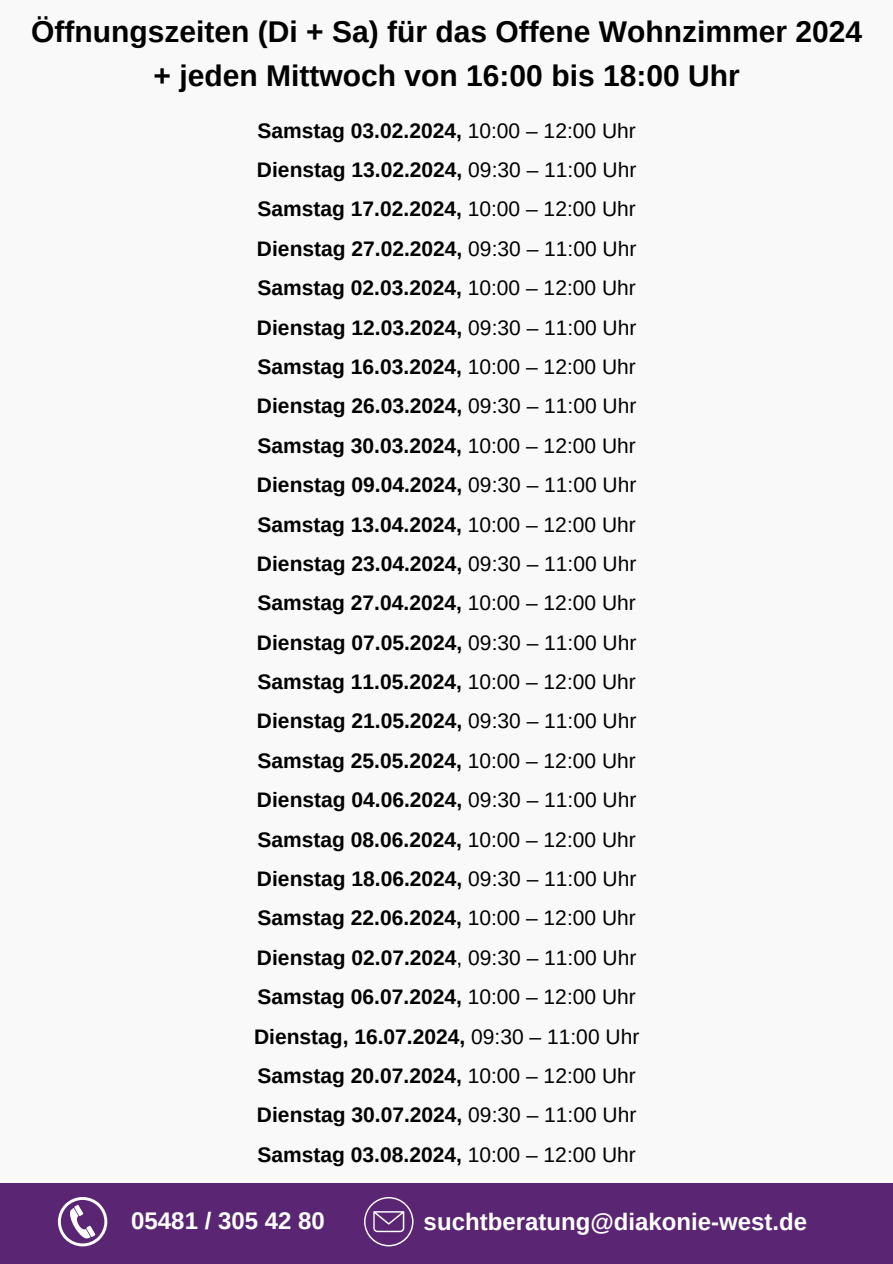
<style>
.page{position:relative;width:893px;height:1264px;background:#fff}
.page>*{position:absolute;margin:0;border:0;box-sizing:border-box;transform-origin:0 0}
.t1{font:700 30px/43.8px "Arimo";color:#000;text-align:center}
.t2{font:700 24px "Arimo";color:#fff}
.t3{font:700 21px "Arimo";color:#000}
.s1{font-weight:400}
</style>
<div class="page">
<div style="left:0;top:0;width:892px;height:1263px;background:#f9f9fa"></div>
<div style="left:0;top:1183px;width:892px;height:80px;background:#5a2572"></div>
<svg style="left:58px;top:1197px;width:49px;height:49px"></svg>
<svg style="left:364px;top:1197px;width:49px;height:49px"></svg>
<p class="t1" style="left:31px;top:9px;width:832px">Öffnungszeiten (Di + Sa) für das Offene Wohnzimmer 2024 + jeden Mittwoch von 16:00 bis 18:00 Uhr</p>
<h1 class="t3" style="left:257px;top:118px;width:380px">Samstag 03.02.2024, <span class="s1">10:00 – 12:00 Uhr</span></h1>
<p class="t3" style="left:257px;top:158px;width:381px">Dienstag 13.02.2024, <span class="s1">09:30 – 11:00 Uhr</span></p>
<p class="t3" style="left:257px;top:197px;width:380px">Samstag 17.02.2024, <span class="s1">10:00 – 12:00 Uhr</span></p>
<p class="t3" style="left:257px;top:237px;width:381px">Dienstag 27.02.2024, <span class="s1">09:30 – 11:00 Uhr</span></p>
<p class="t3" style="left:257px;top:276px;width:380px">Samstag 02.03.2024, <span class="s1">10:00 – 12:00 Uhr</span></p>
<p class="t3" style="left:257px;top:315px;width:381px">Dienstag 12.03.2024, <span class="s1">09:30 – 11:00 Uhr</span></p>
<p class="t3" style="left:257px;top:355px;width:380px">Samstag 16.03.2024, <span class="s1">10:00 – 12:00 Uhr</span></p>
<p class="t3" style="left:257px;top:394px;width:381px">Dienstag 26.03.2024, <span class="s1">09:30 – 11:00 Uhr</span></p>
<p class="t3" style="left:257px;top:433px;width:380px">Samstag 30.03.2024, <span class="s1">10:00 – 12:00 Uhr</span></p>
<p class="t3" style="left:257px;top:473px;width:381px">Dienstag 09.04.2024, <span class="s1">09:30 – 11:00 Uhr</span></p>
<p class="t3" style="left:257px;top:512px;width:380px">Samstag 13.04.2024, <span class="s1">10:00 – 12:00 Uhr</span></p>
<p class="t3" style="left:257px;top:552px;width:381px">Dienstag 23.04.2024, <span class="s1">09:30 – 11:00 Uhr</span></p>
<p class="t3" style="left:257px;top:591px;width:380px">Samstag 27.04.2024, <span class="s1">10:00 – 12:00 Uhr</span></p>
<p class="t3" style="left:257px;top:630px;width:381px">Dienstag 07.05.2024, <span class="s1">09:30 – 11:00 Uhr</span></p>
<p class="t3" style="left:257px;top:670px;width:380px">Samstag 11.05.2024, <span class="s1">10:00 – 12:00 Uhr</span></p>
<p class="t3" style="left:257px;top:709px;width:381px">Dienstag 21.05.2024, <span class="s1">09:30 – 11:00 Uhr</span></p>
<p class="t3" style="left:257px;top:748px;width:380px">Samstag 25.05.2024, <span class="s1">10:00 – 12:00 Uhr</span></p>
<p class="t3" style="left:257px;top:788px;width:381px">Dienstag 04.06.2024, <span class="s1">09:30 – 11:00 Uhr</span></p>
<p class="t3" style="left:257px;top:827px;width:380px">Samstag 08.06.2024, <span class="s1">10:00 – 12:00 Uhr</span></p>
<p class="t3" style="left:257px;top:867px;width:381px">Dienstag 18.06.2024, <span class="s1">09:30 – 11:00 Uhr</span></p>
<p class="t3" style="left:257px;top:906px;width:380px">Samstag 22.06.2024, <span class="s1">10:00 – 12:00 Uhr</span></p>
<p class="t3" style="left:257px;top:945px;width:381px">Dienstag 02.07.2024<span class="s1">, 09:30 – 11:00 Uhr</span></p>
<p class="t3" style="left:257px;top:985px;width:380px">Samstag 06.07.2024, <span class="s1">10:00 – 12:00 Uhr</span></p>
<p class="t3" style="left:254px;top:1024px;width:387px">Dienstag, 16.07.2024, <span class="s1">09:30 – 11:00 Uhr</span></p>
<p class="t3" style="left:257px;top:1063px;width:380px">Samstag 20.07.2024, <span class="s1">10:00 – 12:00 Uhr</span></p>
<p class="t3" style="left:257px;top:1103px;width:381px">Dienstag 30.07.2024, <span class="s1">09:30 – 11:00 Uhr</span></p>
<p class="t3" style="left:257px;top:1142px;width:380px">Samstag 03.08.2024, <span class="s1">10:00 – 12:00 Uhr</span></p>
<p class="t2" style="left:131px;top:1206px;width:195px">05481 / 305 42 80</p>
<h2 class="t2" style="left:423px;top:1208px;width:385px">suchtberatung@diakonie-west.de</h2>
</div>
